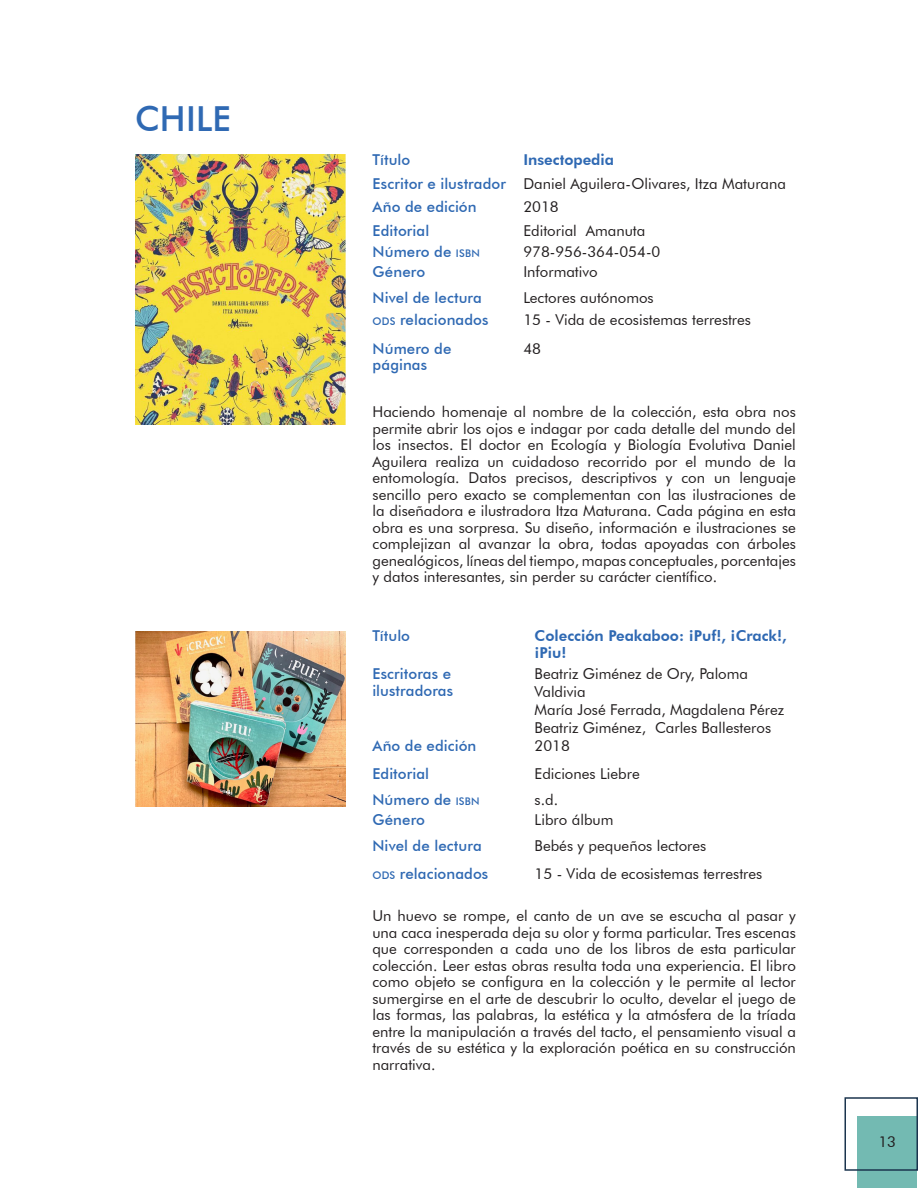
<style>
.page{position:relative;width:918px;height:1188px;background:#fff}
.page>*{position:absolute;margin:0;border:0;box-sizing:border-box;transform-origin:0 0}
.Estilo_de_párrafo_1{font:500 34.5px "Futura BT";letter-spacing:.005em;color:#2f69b3}
.Tabla_row{font:15px/16.5px "Futura BT";color:#231f20;text-align:justify}
.Tabla_head{font:500 15px/16.5px "Futura BT";letter-spacing:.005em;color:#2f69b3}
.Tabla_row-2{font:800 15px/16.5px "Futura BT";color:#2f69b3}
.s1{font-size:10.5px}
</style>
<div class="page">
<div style="left:857px;top:1116px;width:60px;height:72px;background:#73bab2"></div>
<div style="left:844px;top:1097px;width:74px;height:74px;border:2px solid #1b344e"></div>
<img style="left:135px;top:154px;width:211px;height:271px">
<img style="left:135px;top:631px;width:211px;height:176px">
<p class="Estilo_de_párrafo_1" style="left:135px;top:98px;width:97px">CHILE</p>
<p class="Tabla_head" style="left:373px;top:151px;width:39px">Título</p>
<p class="Tabla_row-2" style="left:523px;top:151px;width:92px">Insectopedia</p>
<p class="Tabla_head" style="left:373px;top:175px;width:135px">Escritor e ilustrador</p>
<p class="Tabla_row" style="left:523px;top:175px;width:264px">Daniel Aguilera-Olivares, Itza Maturana</p>
<p class="Tabla_head" style="left:373px;top:198px;width:106px">Año de edición</p>
<p class="Tabla_row" style="left:523px;top:198px;width:37px">2018</p>
<p class="Tabla_head" style="left:373px;top:223px;width:58px">Editorial</p>
<p class="Tabla_row" style="left:523px;top:223px;width:123px">Editorial Amanuta</p>
<p class="Tabla_head" style="left:373px;top:243px;width:109px">Número de <span class="s1">ISBN</span></p>
<p class="Tabla_row" style="left:523px;top:243px;width:139px">978-956-364-054-0</p>
<p class="Tabla_head" style="left:373px;top:264px;width:54px">Género</p>
<p class="Tabla_row" style="left:523px;top:264px;width:76px">Informativo</p>
<p class="Tabla_head" style="left:373px;top:289px;width:111px">Nivel de lectura</p>
<p class="Tabla_row" style="left:523px;top:289px;width:132px">Lectores autónomos</p>
<p class="Tabla_head" style="left:373px;top:312px;width:117px"><span class="s1">ODS</span> relacionados</p>
<p class="Tabla_row" style="left:523px;top:312px;width:229px">15 - Vida de ecosistemas terrestres</p>
<p class="Tabla_head" style="left:373px;top:340px;width:80px">Número de páginas</p>
<p class="Tabla_row" style="left:523px;top:340px;width:19px">48</p>
<p class="Tabla_row" style="left:373px;top:403px;width:425px">Haciendo homenaje al nombre de la colección, esta obra nos permite abrir los ojos e indagar por cada detalle del mundo del los insectos. El doctor en Ecología y Biología Evolutiva Daniel Aguilera realiza un cuidadoso recorrido por el mundo de la entomología. Datos precisos, descriptivos y con un lenguaje sencillo pero exacto se complementan con las ilustraciones de la diseñadora e ilustradora Itza Maturana. Cada página en esta obra es una sorpresa. Su diseño, información e ilustraciones se complejizan al avanzar la obra, todas apoyadas con árboles genealógicos, líneas del tiempo, mapas conceptuales, porcentajes y datos interesantes, sin perder su carácter científico.</p>
<p class="Tabla_head" style="left:372px;top:628px;width:39px">Título</p>
<p class="Tabla_row-2" style="left:535px;top:628px;width:254px">Colección Peakaboo: ¡Puf!, ¡Crack!, ¡Piu!</p>
<p class="Tabla_head" style="left:372px;top:665px;width:82px">Escritoras e ilustradoras</p>
<p class="Tabla_row" style="left:535px;top:665px;width:215px;line-height:18px">Beatriz Giménez de Ory, Paloma<br>Valdivia</p>
<p class="Tabla_row" style="left:535px;top:701px;width:251px">María José Ferrada, Magdalena Pérez</p>
<p class="Tabla_row" style="left:535px;top:719px;width:238px">Beatriz Giménez, Carles Ballesteros</p>
<p class="Tabla_head" style="left:372px;top:737px;width:106px">Año de edición</p>
<p class="Tabla_row" style="left:535px;top:737px;width:37px">2018</p>
<p class="Tabla_head" style="left:372px;top:765px;width:58px">Editorial</p>
<p class="Tabla_row" style="left:535px;top:765px;width:107px">Ediciones Liebre</p>
<p class="Tabla_head" style="left:372px;top:791px;width:109px">Número de <span class="s1">ISBN</span></p>
<p class="Tabla_row" style="left:535px;top:791px;width:25px">s.d.</p>
<p class="Tabla_head" style="left:372px;top:811px;width:54px">Género</p>
<p class="Tabla_row" style="left:535px;top:811px;width:80px">Libro álbum</p>
<p class="Tabla_head" style="left:372px;top:838px;width:111px">Nivel de lectura</p>
<p class="Tabla_row" style="left:535px;top:838px;width:173px">Bebés y pequeños lectores</p>
<p class="Tabla_head" style="left:372px;top:865px;width:117px"><span class="s1">ODS</span> relacionados</p>
<p class="Tabla_row" style="left:535px;top:865px;width:229px">15 - Vida de ecosistemas terrestres</p>
<p class="Tabla_row" style="left:372px;top:908px;width:425px">Un huevo se rompe, el canto de un ave se escucha al pasar y una caca inesperada deja su olor y forma particular. Tres escenas que corresponden a cada uno de los libros de esta particular colección. Leer estas obras resulta toda una experiencia. El libro como objeto se configura en la colección y le permite al lector sumergirse en el arte de descubrir lo oculto, develar el juego de las formas, las palabras, la estética y la atmósfera de la tríada entre la manipulación a través del tacto, el pensamiento visual a través de su estética y la exploración poética en su construcción narrativa.</p>
<p class="Tabla_row" style="left:878px;top:1134px;width:19px">13</p>
</div>
